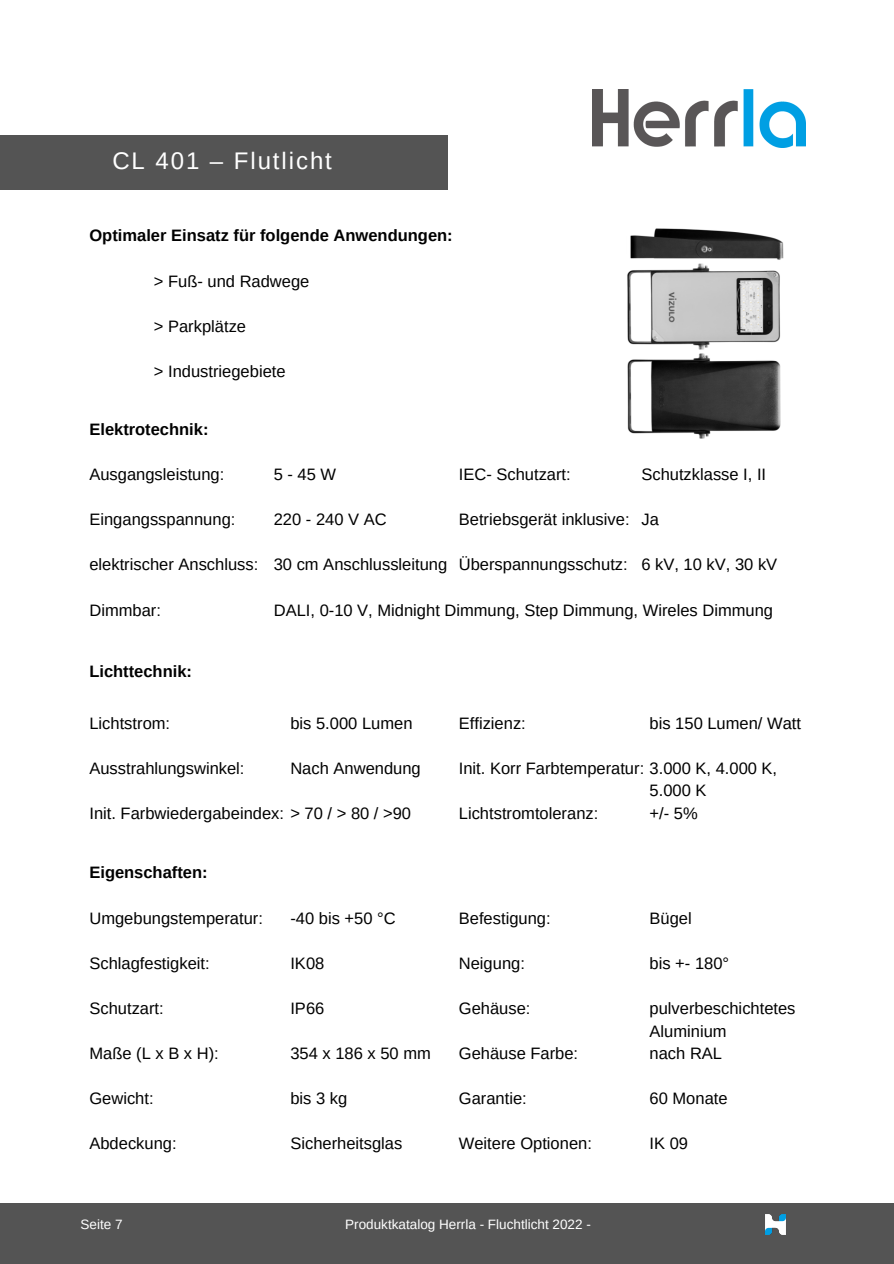
<style>
.page{position:relative;width:894px;height:1264px;background:#fff}
.page>*{position:absolute;margin:0;border:0;box-sizing:border-box;transform-origin:0 0}
.t1{font:24px "Arimo";letter-spacing:.08em;color:#fff}
.t2{font:16.5px "Arimo";color:#000}
.t3{font:700 16.5px "Arimo";color:#000}
.t4{font:13.5px "Arimo";color:#fff}
</style>
<div class="page">
<img style="left:592px;top:89px;width:212px;height:59px">
<div style="left:0;top:136px;width:447px;height:54px;background:#545454"></div>
<img style="left:627px;top:228px;width:157px;height:211px">
<div style="left:0;top:1203px;width:893px;height:60px;background:#545454"></div>
<img style="left:765px;top:1214px;width:21px;height:21px">
<p class="t1" style="left:112px;top:147px;width:221px">CL 401 – Flutlicht</p>
<p class="t3" style="left:89px;top:226px;width:365px">Optimaler Einsatz für folgende Anwendungen:</p>
<p class="t2" style="left:154px;top:271px;width:157px">&gt; Fuß- und Radwege</p>
<p class="t2" style="left:154px;top:317px;width:94px">&gt; Parkplätze</p>
<p class="t2" style="left:154px;top:362px;width:133px">&gt; Industriegebiete</p>
<p class="t3" style="left:89px;top:419px;width:120px">Elektrotechnik:</p>
<p class="t2" style="left:89px;top:465px;width:136px">Ausgangsleistung:</p>
<p class="t2" style="left:89px;top:510px;width:147px">Eingangsspannung:</p>
<p class="t2" style="left:89px;top:555px;width:170px">elektrischer Anschluss:</p>
<p class="t2" style="left:89px;top:600px;width:73px">Dimmbar:</p>
<p class="t2" style="left:458px;top:465px;width:113px">IEC- Schutzart:</p>
<p class="t2" style="left:458px;top:510px;width:172px">Betriebsgerät inklusive:</p>
<p class="t2" style="left:458px;top:555px;width:170px">Überspannungsschutz:</p>
<p class="t2" style="left:641px;top:465px;width:126px">Schutzklasse I, II</p>
<p class="t2" style="left:641px;top:510px;width:19px">Ja</p>
<p class="t2" style="left:641px;top:555px;width:137px">6 kV, 10 kV, 30 kV</p>
<p class="t2" style="left:274px;top:465px;width:64px">5-45W</p>
<p class="t2" style="left:274px;top:510px;width:114px">220 - 240 V AC</p>
<p class="t2" style="left:274px;top:555px;width:175px">30 cm Anschlussleitung</p>
<p class="t2" style="left:274px;top:600px;width:500px">DALI, 0-10 V, Midnight Dimmung, Step Dimmung, Wireles Dimmung</p>
<p class="t3" style="left:89px;top:662px;width:104px">Lichttechnik:</p>
<p class="t2" style="left:89px;top:713px;width:82px">Lichtstrom:</p>
<p class="t2" style="left:89px;top:758px;width:157px">Ausstrahlungswinkel:</p>
<p class="t2" style="left:290px;top:713px;width:124px">bis 5.000 Lumen</p>
<p class="t2" style="left:290px;top:758px;width:132px">Nach Anwendung</p>
<p class="t2" style="left:89px;top:803px;width:323px">Init. Farbwiedergabeindex: &gt; 70 / &gt; 80 / &gt;90</p>
<p class="t3" style="left:89px;top:863px;width:120px">Eigenschaften:</p>
<p class="t2" style="left:89px;top:909px;width:175px">Umgebungstemperatur:</p>
<p class="t2" style="left:89px;top:954px;width:122px">Schlagfestigkeit:</p>
<p class="t2" style="left:89px;top:999px;width:76px">Schutzart:</p>
<p class="t2" style="left:89px;top:1044px;width:131px">Maße (L x B x H):</p>
<p class="t2" style="left:89px;top:1089px;width:66px">Gewicht:</p>
<p class="t2" style="left:89px;top:1134px;width:89px">Abdeckung:</p>
<p class="t2" style="left:290px;top:909px;width:107px">-40 bis +50 °C</p>
<p class="t2" style="left:290px;top:954px;width:35px">IK08</p>
<p class="t2" style="left:290px;top:999px;width:35px">IP66</p>
<p class="t2" style="left:290px;top:1044px;width:142px">354 x 186 x 50 mm</p>
<p class="t2" style="left:290px;top:1089px;width:58px">bis 3 kg</p>
<p class="t2" style="left:290px;top:1134px;width:113px">Sicherheitsglas</p>
<p class="t2" style="left:458px;top:713px;width:68px">Effizienz:</p>
<p class="t2" style="left:458px;top:758px;width:320px">Init. Korr Farbtemperatur: 3.000 K, 4.000 K,</p>
<p class="t2" style="left:458px;top:803px;width:141px">Lichtstromtoleranz:</p>
<p class="t2" style="left:649px;top:713px;width:153px">bis 150 Lumen/ Watt</p>
<p class="t2" style="left:649px;top:781px;width:58px">5.000 K</p>
<p class="t2" style="left:649px;top:803px;width:50px">+/- 5%</p>
<p class="t2" style="left:458px;top:909px;width:93px">Befestigung:</p>
<p class="t2" style="left:458px;top:954px;width:68px">Neigung:</p>
<p class="t2" style="left:458px;top:999px;width:73px">Gehäuse:</p>
<p class="t2" style="left:458px;top:1044px;width:121px">Gehäuse Farbe:</p>
<p class="t2" style="left:458px;top:1089px;width:69px">Garantie:</p>
<p class="t2" style="left:458px;top:1134px;width:134px">Weitere Optionen:</p>
<p class="t2" style="left:649px;top:909px;width:44px">Bügel</p>
<p class="t2" style="left:649px;top:954px;width:81px">bis +- 180°</p>
<p class="t2" style="left:649px;top:999px;width:147px">pulverbeschichtetes</p>
<p class="t2" style="left:649px;top:1021px;width:79px">Aluminium</p>
<p class="t2" style="left:649px;top:1044px;width:74px">nach RAL</p>
<p class="t2" style="left:649px;top:1089px;width:79px">60 Monate</p>
<p class="t2" style="left:649px;top:1134px;width:40px">IK 09</p>
<p class="t4" style="left:80px;top:1216px;width:44px">Seite 7</p>
<p class="t4" style="left:345px;top:1216px;width:247px">Produktkatalog Herrla - Fluchtlicht 2022 -</p>
</div>
